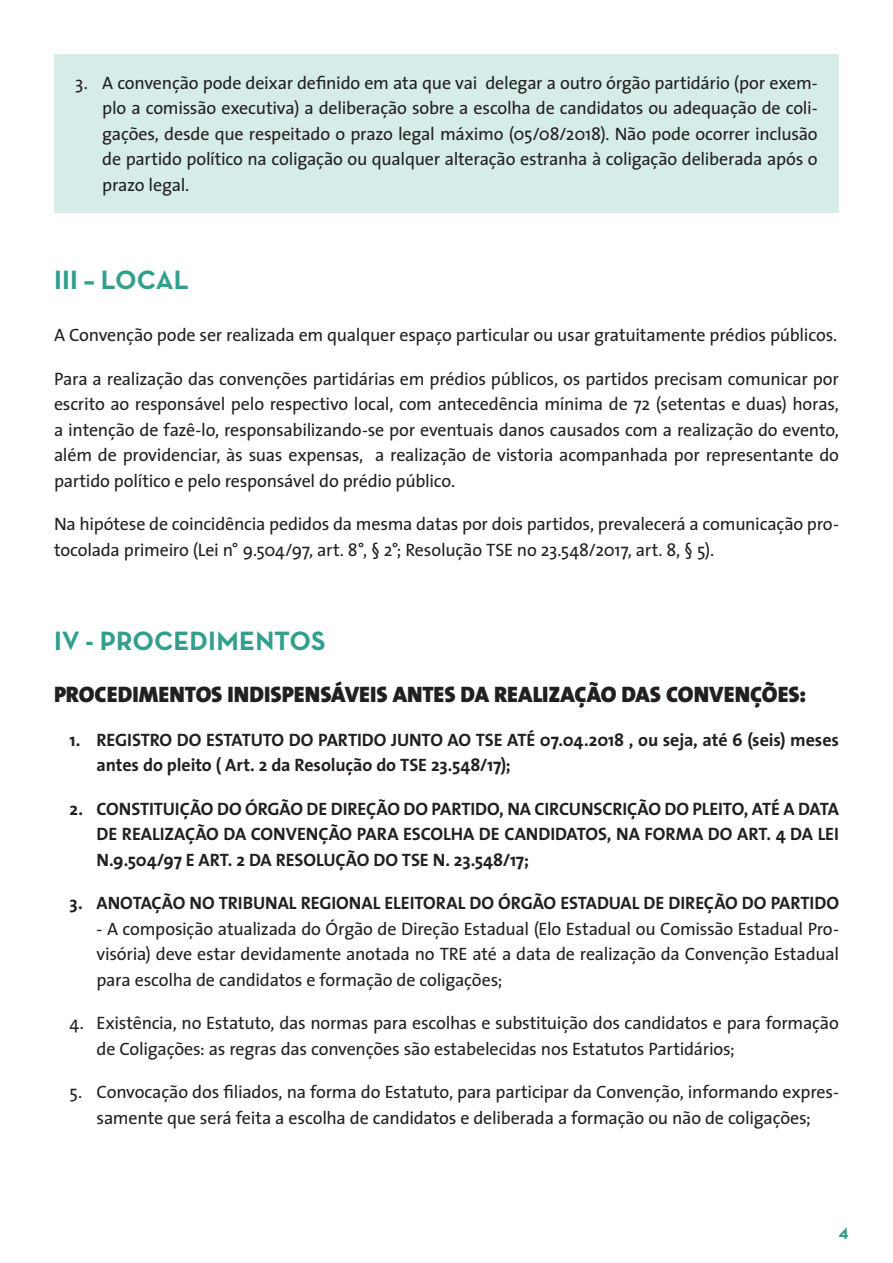
<style>
.page{position:relative;width:893px;height:1263px;background:#fff}
.page>*{position:absolute;margin:0;border:0;box-sizing:border-box;transform-origin:0 0}
.t1{font:700 27px "Neutra Text";color:#329f8d}
.t2{font:900 22.5px "The Sans";color:#231f20}
.t3{font:18px/25.5px "The Sans";letter-spacing:-.015em;color:#231f20;text-align:justify}
.t4{font:700 18px/25.5px "The Sans";letter-spacing:-.005em;color:#231f20}
.t5{font:700 18px "Neutra Text";color:#319e8d}
</style>
<div class="page">
<div style="left:54px;top:54px;width:785px;height:158px;background:#d5ece9"></div>
<p class="t3" style="left:102px;top:69px;width:717px;text-indent:-27px">3. A convenção pode deixar definido em ata que vai delegar a outro órgão partidário (por exem&shy;plo a comissão executiva) a deliberação sobre a escolha de candidatos ou adequação de coli&shy;gações, desde que respeitado o prazo legal máximo (05/08/2018). Não pode ocorrer inclusão de partido político na coligação ou qualquer alteração estranha à coligação deliberada após o prazo legal.</p>
<h1 class="t1" style="left:54px;top:263px;width:136px">III – LOCAL</h1>
<p class="t3" style="left:54px;top:322px;width:785px">A Convenção pode ser realizada em qualquer espaço particular ou usar gratuitamente prédios públicos.</p>
<p class="t3" style="left:54px;top:365px;width:787px">Para a realização das convenções partidárias em prédios públicos, os partidos precisam comunicar por escrito ao responsável pelo respectivo local, com antecedência mínima de 72 (setentas e duas) horas, a intenção de fazê-lo, responsabilizando-se por eventuais danos causados com a realização do evento, além de providenciar, às suas expensas, a realização de vistoria acompanhada por representante do partido político e pelo responsável do prédio público.</p>
<p class="t3" style="left:54px;top:511px;width:786px">Na hipótese de coincidência pedidos da mesma datas por dois partidos, prevalecerá a comunicação pro&shy;tocolada primeiro (Lei n° 9.504/97, art. 8°, § 2°; Resolução TSE no 23.548/2017, art. 8, § 5).</p>
<h1 class="t1" style="left:54px;top:624px;width:273px">IV - PROCEDIMENTOS</h1>
<p class="t2" style="left:54px;top:676px;width:754px">PROCEDIMENTOS INDISPENSÁVEIS ANTES DA REALIZAÇÃO DAS CONVENÇÕES:</p>
<p class="t4" style="left:97px;top:726px;width:744px;text-indent:-27px">1. REGISTRO DO ESTATUTO DO PARTIDO JUNTO AO TSE ATÉ 07.04.2018 , ou seja, até 6 (seis) meses antes do pleito ( Art. 2 da Resolução do TSE 23.548/17);</p>
<p class="t4" style="left:97px;top:795px;width:744px;text-align:justify;text-indent:-27px">2. CONSTITUIÇÃO DO ÓRGÃO DE DIREÇÃO DO PARTIDO, NA CIRCUNSCRIÇÃO DO PLEITO, ATÉ A DATA DE REALIZAÇÃO DA CONVENÇÃO PARA ESCOLHA DE CANDIDATOS, NA FORMA DO ART. 4 DA LEI N.9.504/97 E ART. 2 DA RESOLUÇÃO DO TSE N. 23.548/17;</p>
<p class="t4" style="left:70px;top:890px;width:771px">3. ANOTAÇÃO NO TRIBUNAL REGIONAL ELEITORAL DO ÓRGÃO ESTADUAL DE DIREÇÃO DO PARTIDO</p>
<p class="t3" style="left:97px;top:915px;width:744px">- A composição atualizada do Órgão de Direção Estadual (Elo Estadual ou Comissão Estadual Pro&shy;visória) deve estar devidamente anotada no TRE até a data de realização da Convenção Estadual para escolha de candidatos e formação de coligações;</p>
<p class="t3" style="left:97px;top:1010px;width:744px;text-indent:-27px">4. Existência, no Estatuto, das normas para escolhas e substituição dos candidatos e para formação de Coligações: as regras das convenções são estabelecidas nos Estatutos Partidários;</p>
<p class="t3" style="left:70px;top:1079px;width:771px;text-align:center">5. Convocação dos filiados, na forma do Estatuto, para participar da Convenção, informando expres&shy;samente que será feita a escolha de candidatos e deliberada a formação ou não de coligações;</p>
<p class="t5" style="left:839px;top:1219px;width:11px">4</p>
</div>
